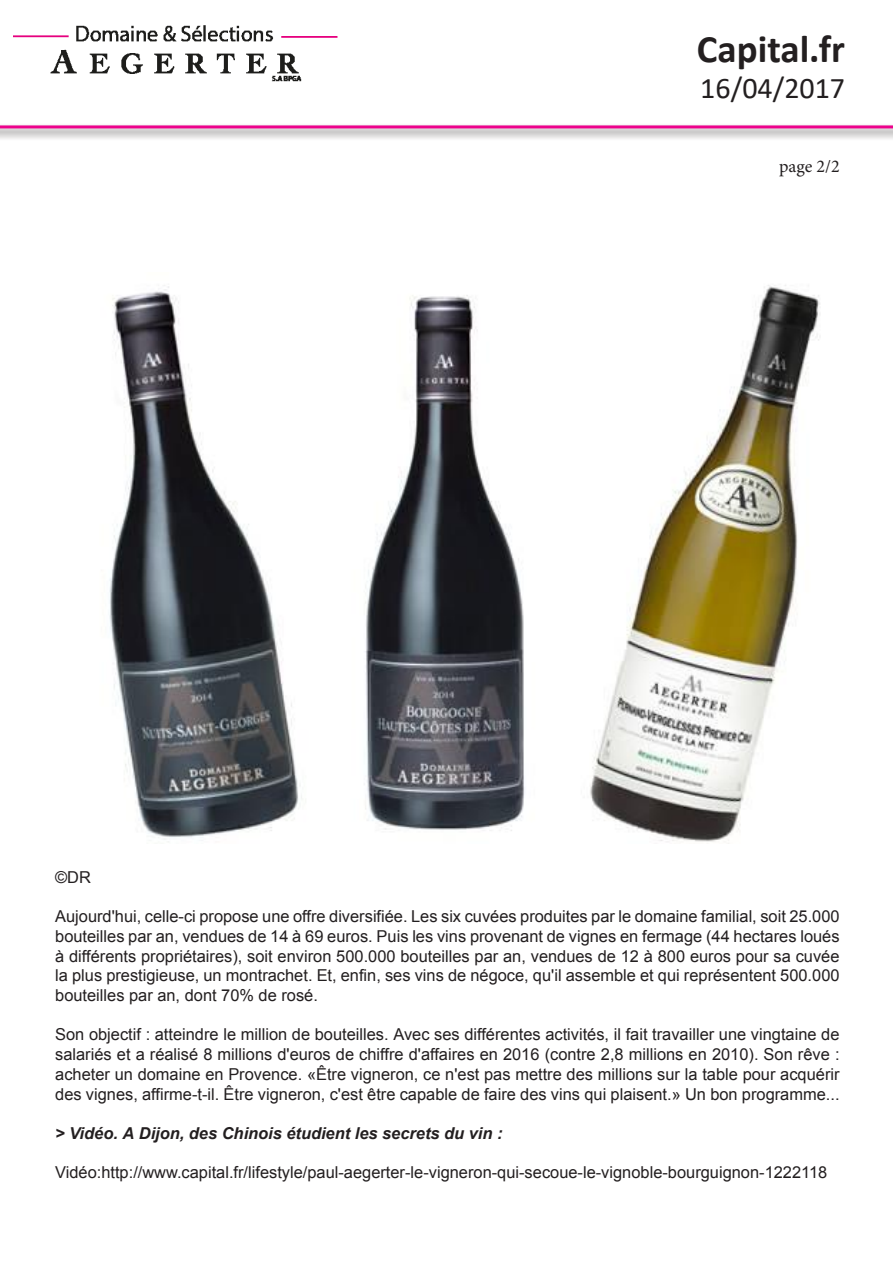
<style>
.page{position:relative;width:893px;height:1263px;background:#fff}
.page>*{position:absolute;margin:0;border:0;box-sizing:border-box;transform-origin:0 0}
.t1{font:700 39px "Calibri";color:#231f20}
.t2{font:30px "Calibri";color:#231f20}
.t3{font:18px "Minion Pro";color:#231f20}
.t4{font:16.35px/19.6px "Arial";color:#231f20;text-align:justify}
.t5{font:italic 700 16.35px "Arial";color:#231f20}
</style>
<div class="page">
<img style="left:109px;top:285px;width:711px;height:557px">
<div style="left:0;top:0;width:893px;height:141px;background:#231f20;opacity:.75"></div>
<svg style="left:0;top:0;width:893px;height:128px"></svg>
<p class="t1" style="left:697px;top:22px;width:150px">Capital.fr</p>
<p class="t2" style="left:700px;top:68px;width:146px">16/04/2017</p>
<p class="t3" style="left:779px;top:154px;width:62px">page 2/2</p>
<p class="t4" style="left:55px;top:867px;width:37px">©DR</p>
<p class="t4" style="left:55px;top:906px;width:786px">Aujourd'hui, celle-ci propose une offre diversifiée. Les six cuvées produites par le domaine familial, soit 25.000 bouteilles par an, vendues de 14 à 69 euros. Puis les vins provenant de vignes en fermage (44 hectares loués à différents propriétaires), soit environ 500.000 bouteilles par an, vendues de 12 à 800 euros pour sa cuvée la plus prestigieuse, un montrachet. Et, enfin, ses vins de négoce, qu'il assemble et qui représentent 500.000 bouteilles par an, dont 70% de rosé.</p>
<p class="t4" style="left:55px;top:1025px;width:786px">Son objectif : atteindre le million de bouteilles. Avec ses différentes activités, il fait travailler une vingtaine de salariés et a réalisé 8 millions d'euros de chiffre d'affaires en 2016 (contre 2,8 millions en 2010). Son rêve : acheter un domaine en Provence. «Être vigneron, ce n'est pas mettre des millions sur la table pour acquérir des vignes, affirme-t-il. Être vigneron, c'est être capable de faire des vins qui plaisent.» Un bon programme...</p>
<p class="t5" style="left:55px;top:1122px;width:449px">&gt; Vidéo. A Dijon, des Chinois étudient les secrets du vin :</p>
<p class="t4" style="left:55px;top:1163px;width:774px">Vidéo:http://www.capital.fr/lifestyle/paul-aegerter-le-vigneron-qui-secoue-le-vignoble-bourguignon-1222118</p>
</div>
